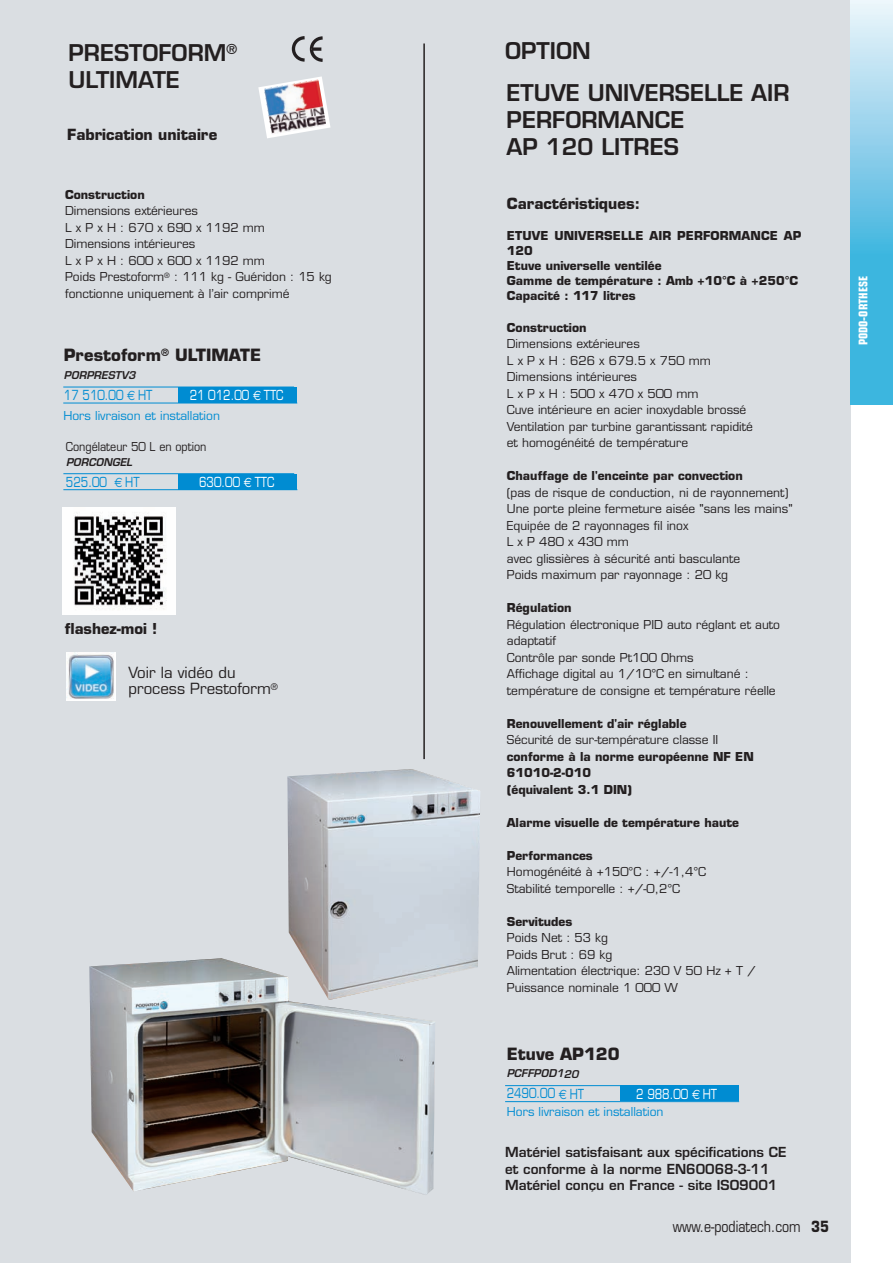
<style>
.page{position:relative;width:893px;height:1263px;background:#fff}
.page>*{position:absolute;margin:0;border:0;box-sizing:border-box;transform-origin:0 0}
.t1{font:600 22.5px/27px "Eurostile";color:#231f20}
.t2{font:700 16.5px "Eurostile";color:#231f20}
.t3{font:700 15px "Eurostile";color:#231f20}
.t4{font:15px/16.5px "Eurostile";color:#231f20}
.t5{font:15px "Eurostile";color:#231f20;scale:.83 1}
.t6{font:700 14.7px "Eurostile";color:#231f20}
.t7{font:600 13.5px/16.5px "Eurostile";color:#231f20}
.t8{font:13.5px "Eurostile";color:#fff;scale:.8 1}
.t9{font:13.5px "Eurostile";color:#008cd2;scale:.8 1}
.t10{font:12px/16.5px "Eurostile";color:#231f20}
.t11{font:700 12px/15px "Eurostile";color:#231f20}
.t12{font:12px "Eurostile";color:#008cd2}
.t13{font:12px "Eurostile";color:#231f20;scale:.9 1}
.t14{font:700 condensed 12px "Eurostile";color:#fff}
.t15{font:italic 600 10.5px "Eurostile";letter-spacing:.005em;color:#231f20}
.s1{font-family:"Euro Sans"}
.s2{font-weight:700}
</style>
<div class="page">
<div style="left:0;top:0;width:509px;height:1263px;background:#dadee2"></div>
<hr style="left:423px;top:43px;width:2px;height:716px;background:#231f20">
<div style="left:508px;top:0;width:342px;height:1263px;background:#dadee2"></div>
<img style="left:67px;top:652px;width:48px;height:49px">
<img style="left:63px;top:508px;width:113px;height:107px">
<svg style="left:292px;top:36px;width:31px;height:26px"></svg>
<svg style="left:311px;top:47px;width:10px;height:4px"></svg>
<svg style="left:258px;top:76px;width:72px;height:62px"></svg>
<img style="left:264px;top:79px;width:62px;height:56px">
<img style="left:287px;top:769px;width:193px;height:208px">
<img style="left:89px;top:958px;width:346px;height:237px">
<div style="left:178px;top:387px;width:119px;height:16px;background:#008cd2"></div>
<hr style="left:63px;top:387px;width:231px;height:1px;background:#008cd2">
<hr style="left:63px;top:403px;width:234px;height:1px;background:#008cd2">
<div style="left:179px;top:474px;width:118px;height:15px;background:#008cd2"></div>
<hr style="left:63px;top:473px;width:231px;height:1px;background:#008cd2">
<hr style="left:63px;top:489px;width:234px;height:1px;background:#008cd2">
<div style="left:620px;top:1085px;width:119px;height:16px;background:#008cd2"></div>
<hr style="left:505px;top:1085px;width:231px;height:1px;background:#008cd2">
<hr style="left:505px;top:1101px;width:234px;height:1px;background:#008cd2">
<div style="left:850px;top:0;width:43px;height:254px;background:linear-gradient(to bottom,#eff5fb,#45b5e0)"></div>
<div style="left:850px;top:254px;width:43px;height:151px;background:#3cb6df"></div>
<h1 class="t1" style="left:68px;top:42px;width:170px">PRESTOFORM<sup>®<br></sup>ULTIMATE</h1>
<p class="t3" style="left:67px;top:129px;width:152px">Fabrication unitaire</p>
<p class="t11" style="left:65px;top:188px;width:81px">Construction</p>
<p class="t10" style="left:65px;top:204px;width:268px">Dimensions extérieures<br>L x P x H : 670 x 690 x 1192 mm<br>Dimensions intérieures<br>L x P x H : 600 x 600 x 1192 mm<br>Poids Prestoform<sup>®</sup> : 111 kg - Guéridon : 15 kg fonctionne uniquement à l’air comprimé</p>
<h2 class="t2" style="left:64px;top:349px;width:199px">Prestoform<sup>®</sup> ULTIMATE</h2>
<p class="t15" style="left:64px;top:371px;width:73px">PORPRESTV3</p>
<p class="t9" style="left:64px;top:389px;width:112px">17 510.00 <span class="s1">€</span> HT</p>
<p class="t8" style="left:190px;top:389px;width:119px">21 012.00 <span class="s1">€</span> TTC</p>
<p class="t12" style="left:63px;top:411px;width:158px">Hors livraison et installation</p>
<p class="t13" style="left:66px;top:442px;width:158px">Congélateur 50 L en option</p>
<p class="t15" style="left:66px;top:458px;width:68px">PORCONGEL</p>
<p class="t9" style="left:66px;top:477px;width:93px">525.00 <span class="s1">€</span> HT</p>
<p class="t8" style="left:199px;top:477px;width:95px">630.00 <span class="s1">€</span> TTC</p>
<p class="t6" style="left:65px;top:623px;width:94px">flashez-moi !</p>
<p class="t4" style="left:129px;top:666px;width:151px">Voir la vidéo du process Prestoform<sup>®</sup></p>
<h1 class="t1" style="left:505px;top:40px;width:87px">OPTION</h1>
<h1 class="t1" style="left:507px;top:81px;width:285px">ETUVE UNIVERSELLE AIR<br>PERFORMANCE<br>AP 120 LITRES</h1>
<p class="t3" style="left:507px;top:198px;width:135px">Caractéristiques:</p>
<p class="t11" style="left:507px;top:230px;width:296px">ETUVE UNIVERSELLE AIR PERFORMANCE AP<br>120<br>Etuve universelle ventilée<br>Gamme de température : Amb +10°C à +250°C<br>Capacité : 117 litres</p>
<p class="t11" style="left:507px;top:321px;width:81px">Construction</p>
<p class="t10" style="left:507px;top:337px;width:248px">Dimensions extérieures<br>L x P x H : 626 x 679.5 x 750 mm<br>Dimensions intérieures<br>L x P x H : 500 x 470 x 500 mm<br>Cuve intérieure en acier inoxydable brossé<br>Ventilation par turbine garantissant rapidité et homogénéité de température</p>
<p class="t11" style="left:507px;top:470px;width:237px">Chauffage de l'enceinte par convection</p>
<p class="t10" style="left:507px;top:485px;width:287px">(pas de risque de conduction, ni de rayonnement)<br>Une porte pleine fermeture aisée "sans les mains" Equipée de 2 rayonnages fil inox<br>L x P 480 x 430 mm<br>avec glissières à sécurité anti basculante<br>Poids maximum par rayonnage : 20 kg</p>
<p class="t11" style="left:507px;top:602px;width:66px">Régulation</p>
<p class="t10" style="left:507px;top:617px;width:275px">Régulation électronique PID auto réglant et auto adaptatif<br>Contrôle par sonde Pt100 Ohms<br>Affichage digital au 1/10°C en simultané : température de consigne et température réelle</p>
<p class="t11" style="left:507px;top:717px;width:181px">Renouvellement d'air réglable</p>
<p class="t10" style="left:507px;top:733px;width:213px">Sécurité de sur-température classe II</p>
<p class="t11" style="left:507px;top:749px;width:249px;line-height:16.5px">conforme à la norme européenne NF EN<br>61010-2-010<br>(équivalent 3.1 DIN)</p>
<p class="t11" style="left:507px;top:816px;width:234px">Alarme visuelle de température haute</p>
<p class="t11" style="left:507px;top:849px;width:88px">Performances</p>
<p class="t10" style="left:507px;top:865px;width:201px">Homogénéité à +150°C : +/-1,4°C<br>Stabilité temporelle : +/-0,2°C</p>
<p class="t11" style="left:507px;top:915px;width:67px">Servitudes</p>
<p class="t10" style="left:507px;top:931px;width:250px">Poids Net : 53 kg<br>Poids Brut : 69 kg<br>Alimentation électrique: 230 V 50 Hz + T /<br>Puissance nominale 1 000 W</p>
<h2 class="t2" style="left:507px;top:1047px;width:114px">Etuve AP120</h2>
<p class="t15" style="left:507px;top:1069px;width:73px">PCFFPOD120</p>
<p class="t9" style="left:507px;top:1088px;width:98px">2490.00 <span class="s1">€</span> HT</p>
<p class="t8" style="left:636px;top:1088px;width:103px">2 988.00 <span class="s1">€</span> HT</p>
<p class="t12" style="left:507px;top:1106px;width:158px">Hors livraison et installation</p>
<p class="t7" style="left:505px;top:1145px;width:283px">Matériel satisfaisant aux spécifications CE et conforme à la norme EN60068-3-11<br>Matériel conçu en France - site ISO9001</p>
<p class="t5" style="left:673px;top:1220px;width:190px">www.e-podiatech.com <span class="s2">35</span></p>
<p class="t14" style="left:859px;top:345px;width:71px;rotate:-90deg">PODO-ORTHESE</p>
</div>
